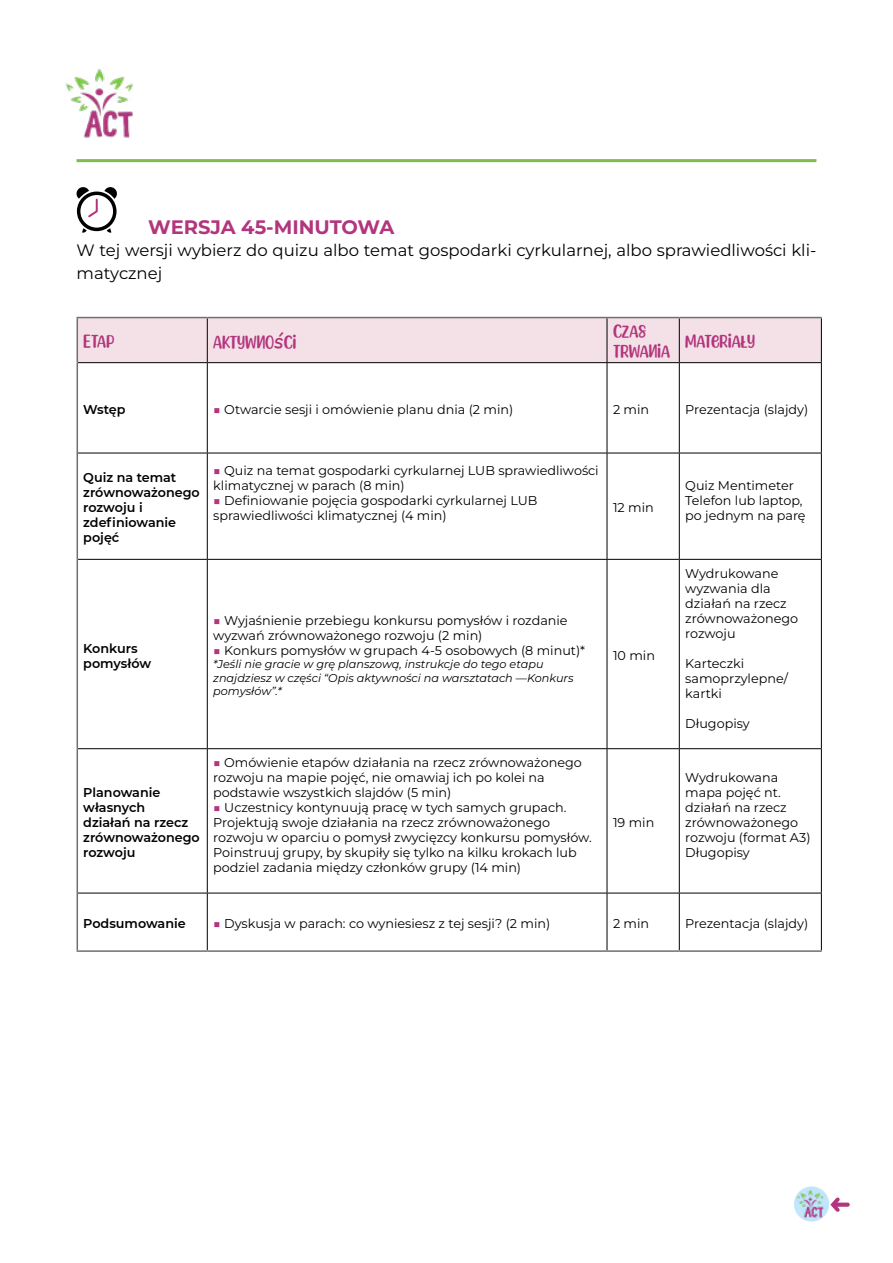
<style>
.page{position:relative;width:893px;height:1263px;background:#fff}
.page>*{position:absolute;margin:0;border:0;box-sizing:border-box;transform-origin:0 0}
.t1{font:700 19.5px "Montserrat";color:#b2357d}
.t2{font:16.5px/22.5px "Montserrat";color:#000}
.t3{font:16.5px/19.8px "Spiny Lobster";color:#b2357d}
.t4{font:12.75px/15px "Montserrat";color:#000}
.t5{font:600 12.75px/15px "Montserrat";color:#000}
.t6{font:italic 11.25px/13.5px "Montserrat";color:#000}
.s1{font-family:"Comic Relief";font-size:19.5px}
.s2{color:#b2357d}
</style>
<div class="page">
<hr style="left:77px;top:159px;width:739px;height:3px;background:#81bc4b">
<img style="left:65px;top:69px;width:68px;height:69px">
<img style="left:794px;top:1186px;width:35px;height:35px;border-radius:18px">
<svg style="left:830px;top:1197px;width:20px;height:15px"></svg>
<svg style="left:76px;top:187px;width:41px;height:46px"></svg>
<div style="left:78px;top:318px;width:743px;height:44px;background:#f4e1e7"></div>
<hr style="left:207px;top:318px;width:1px;height:44px;background:#000">
<hr style="left:607px;top:318px;width:1px;height:44px;background:#000">
<hr style="left:679px;top:318px;width:1px;height:44px;background:#000">
<hr style="left:821px;top:318px;width:1px;height:44px;background:#000">
<hr style="left:78px;top:362px;width:129px;height:1px;background:#000">
<hr style="left:207px;top:362px;width:400px;height:1px;background:#000">
<hr style="left:207px;top:363px;width:1px;height:90px;background:#000">
<hr style="left:607px;top:362px;width:72px;height:1px;background:#000">
<hr style="left:607px;top:363px;width:1px;height:90px;background:#000">
<hr style="left:679px;top:362px;width:143px;height:1px;background:#000">
<hr style="left:679px;top:363px;width:1px;height:90px;background:#000">
<hr style="left:821px;top:363px;width:1px;height:90px;background:#000">
<hr style="left:78px;top:453px;width:129px;height:1px;background:#000">
<hr style="left:207px;top:453px;width:400px;height:1px;background:#000">
<hr style="left:207px;top:453px;width:1px;height:106px;background:#000">
<hr style="left:607px;top:453px;width:72px;height:1px;background:#000">
<hr style="left:607px;top:453px;width:1px;height:106px;background:#000">
<hr style="left:679px;top:453px;width:143px;height:1px;background:#000">
<hr style="left:679px;top:453px;width:1px;height:106px;background:#000">
<hr style="left:821px;top:453px;width:1px;height:106px;background:#000">
<hr style="left:78px;top:559px;width:129px;height:1px;background:#000">
<hr style="left:207px;top:559px;width:400px;height:1px;background:#000">
<hr style="left:207px;top:560px;width:1px;height:188px;background:#000">
<hr style="left:607px;top:559px;width:72px;height:1px;background:#000">
<hr style="left:607px;top:560px;width:1px;height:188px;background:#000">
<hr style="left:679px;top:559px;width:143px;height:1px;background:#000">
<hr style="left:679px;top:560px;width:1px;height:188px;background:#000">
<hr style="left:821px;top:560px;width:1px;height:188px;background:#000">
<hr style="left:78px;top:748px;width:129px;height:1px;background:#000">
<hr style="left:207px;top:748px;width:400px;height:1px;background:#000">
<hr style="left:207px;top:749px;width:1px;height:144px;background:#000">
<hr style="left:607px;top:748px;width:72px;height:1px;background:#000">
<hr style="left:607px;top:749px;width:1px;height:144px;background:#000">
<hr style="left:679px;top:748px;width:143px;height:1px;background:#000">
<hr style="left:679px;top:749px;width:1px;height:144px;background:#000">
<hr style="left:821px;top:749px;width:1px;height:144px;background:#000">
<hr style="left:78px;top:893px;width:129px;height:1px;background:#000">
<hr style="left:207px;top:893px;width:400px;height:1px;background:#000">
<hr style="left:207px;top:893px;width:1px;height:57px;background:#000">
<hr style="left:607px;top:893px;width:72px;height:1px;background:#000">
<hr style="left:607px;top:893px;width:1px;height:57px;background:#000">
<hr style="left:679px;top:893px;width:143px;height:1px;background:#000">
<hr style="left:679px;top:893px;width:1px;height:57px;background:#000">
<hr style="left:821px;top:893px;width:1px;height:57px;background:#000">
<hr style="left:77px;top:317px;width:130px;height:1px;background:#706f6f">
<hr style="left:77px;top:318px;width:1px;height:45px;background:#706f6f">
<hr style="left:207px;top:317px;width:400px;height:1px;background:#706f6f">
<hr style="left:607px;top:317px;width:72px;height:1px;background:#706f6f">
<hr style="left:679px;top:317px;width:143px;height:1px;background:#706f6f">
<hr style="left:77px;top:363px;width:1px;height:90px;background:#706f6f">
<hr style="left:77px;top:453px;width:1px;height:106px;background:#706f6f">
<hr style="left:77px;top:559px;width:1px;height:190px;background:#706f6f">
<hr style="left:77px;top:749px;width:1px;height:144px;background:#706f6f">
<hr style="left:77px;top:893px;width:1px;height:57px;background:#706f6f">
<hr style="left:77px;top:950px;width:130px;height:2px;background:#706f6f">
<hr style="left:207px;top:950px;width:400px;height:2px;background:#706f6f">
<hr style="left:607px;top:950px;width:72px;height:2px;background:#706f6f">
<hr style="left:679px;top:950px;width:143px;height:2px;background:#706f6f">
<h1 class="t1" style="left:148px;top:214px;width:248px">WERSJA 45-MINUTOWA</h1>
<p class="t2" style="left:77px;top:239px;width:741px">W tej wersji wybierz do quizu albo temat gospodarki cyrkularnej, albo sprawiedliwości kli&shy;matycznej</p>
<p class="t3" style="left:83px;top:331px;width:33px">ETAP</p>
<p class="t3" style="left:213px;top:332px;width:85px">AKTYWNO<span class="s1">ś</span>CI</p>
<p class="t3" style="left:613px;top:321px;width:59px">CZAS<br>TRWANIA</p>
<p class="t3" style="left:685px;top:331px;width:71px">MATERIAŁY</p>
<p class="t5" style="left:83px;top:401px;width:44px">Wstęp</p>
<p class="t4" style="left:213px;top:402px;width:301px"><span class="s2">■</span> Otwarcie sesji i omówienie planu dnia (2 min)</p>
<p class="t4" style="left:613px;top:402px;width:38px">2 min</p>
<p class="t4" style="left:685px;top:402px;width:125px">Prezentacja (slajdy)</p>
<p class="t5" style="left:83px;top:470px;width:118px">Quiz na temat zrównoważonego rozwoju i zdefiniowanie pojęć</p>
<p class="t4" style="left:213px;top:462px;width:387px"><span class="s2">■</span> Quiz na temat gospodarki cyrkularnej LUB sprawiedliwości klimatycznej w parach (8 min)</p>
<p class="t4" style="left:213px;top:492px;width:326px"><span class="s2">■</span> Definiowanie pojęcia gospodarki cyrkularnej LUB sprawiedliwości klimatycznej (4 min)</p>
<p class="t4" style="left:613px;top:500px;width:42px">12 min</p>
<p class="t5" style="left:83px;top:640px;width:69px">Konkurs pomysłów</p>
<p class="t4" style="left:213px;top:612px;width:356px"><span class="s2">■</span> Wyjaśnienie przebiegu konkursu pomysłów i rozdanie wyzwań zrównoważonego rozwoju (2 min)</p>
<p class="t4" style="left:213px;top:642px;width:373px"><span class="s2">■</span> Konkurs pomysłów w grupach 4-5 osobowych (8 minut)*</p>
<p class="t6" style="left:213px;top:657px;width:362px">*Jeśli nie gracie w grę planszową, instrukcje do tego etapu znajdziesz w części “Opis aktywności na warsztatach —Konkurs pomysłów”.*</p>
<p class="t4" style="left:613px;top:648px;width:43px">10 min</p>
<p class="t5" style="left:83px;top:784px;width:118px">Planowanie własnych<br>działań na rzecz zrównoważonego rozwoju</p>
<p class="t4" style="left:213px;top:755px;width:370px"><span class="s2">■</span> Omówienie etapów działania na rzecz zrównoważonego rozwoju na mapie pojęć, nie omawiaj ich po kolei na podstawie wszystkich slajdów (5 min)</p>
<p class="t4" style="left:213px;top:800px;width:380px"><span class="s2">■</span> Uczestnicy kontynuują pracę w tych samych grupach.<br>Projektują swoje działania na rzecz zrównoważonego rozwoju w oparciu o pomysł zwycięzcy konkursu pomysłów.<br>Poinstruuj grupy, by skupiły się tylko na kilku krokach lub podziel zadania między członków grupy (14 min)</p>
<p class="t4" style="left:613px;top:815px;width:43px">19 min</p>
<p class="t4" style="left:685px;top:477px;width:122px">Quiz Mentimeter<br>Telefon lub laptop, po jednym na parę</p>
<p class="t4" style="left:685px;top:565px;width:114px">Wydrukowane wyzwania dla działań na rzecz zrównoważonego rozwoju</p>
<p class="t4" style="left:685px;top:655px;width:104px">Karteczki samoprzylepne/ kartki</p>
<p class="t4" style="left:685px;top:715px;width:66px">Długopisy</p>
<p class="t4" style="left:685px;top:770px;width:127px">Wydrukowana mapa pojęć nt. działań na rzecz zrównoważonego rozwoju (format A3)<br>Długopisy</p>
<p class="t5" style="left:83px;top:915px;width:104px">Podsumowanie</p>
<p class="t4" style="left:213px;top:916px;width:338px"><span class="s2">■</span> Dyskusja w parach: co wyniesiesz z tej sesji? (2 min)</p>
<p class="t4" style="left:613px;top:916px;width:38px">2 min</p>
<p class="t4" style="left:685px;top:916px;width:125px">Prezentacja (slajdy)</p>
</div>
